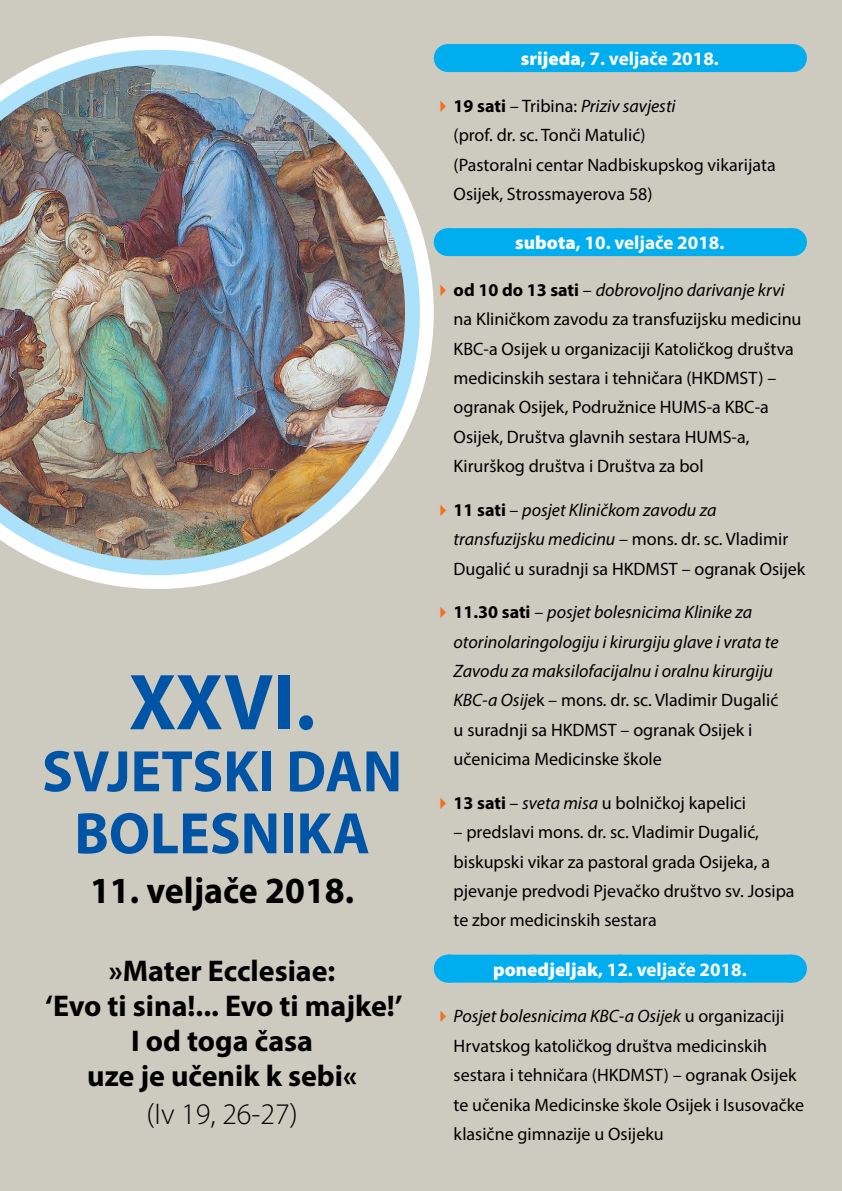
<style>
.page{position:relative;width:842px;height:1191px;background:#cdcac0}
.page>*{position:absolute;margin:0;border:0;box-sizing:border-box;transform-origin:0 0}
.t1{font:700 80px "Myriad Pro";color:#0054a6}
.t2{font:700 59px/62px "Myriad Pro";color:#0054a6;text-align:center}
.t3{font:700 37px "Myriad Pro";color:#000}
.t4{font:700 30px/35px "Myriad Pro";color:#000;text-align:center}
.t5{font:300 30px "Myriad Pro";color:#000}
.traka_copy_cyan{font:700 19px "Myriad Pro";color:#fff}
.t6{font:18px/29.4px "Myriad Pro";color:#000}
.t7{font:italic 18px/29.4px "Myriad Pro";color:#000}
.s1{font-weight:900}
.s2{font-weight:700}
.s3{font-style:italic}
.s4{font-weight:700;font-style:normal}
.s5{font-style:normal}
</style>
<div class="page">
<div style="left:448px;top:44px;width:344px;height:28px;background:#00aeef"></div>
<svg style="left:792px;top:44px;width:1px;height:28px"></svg>
<div style="left:448px;top:228px;width:344px;height:28px;background:#00aeef"></div>
<svg style="left:537px;top:228px;width:212px;height:1px"></svg>
<svg style="left:792px;top:228px;width:1px;height:28px"></svg>
<div style="left:448px;top:954px;width:344px;height:28px;background:#00aeef"></div>
<svg style="left:534px;top:954px;width:215px;height:1px"></svg>
<svg style="left:792px;top:954px;width:1px;height:28px"></svg>
<svg style="left:71px;top:36px;width:363px;height:553px"></svg>
<img style="left:0;top:50px;width:420px;height:525px">
<p class="t1" style="left:129px;top:650px;width:188px">XXVI.</p>
<p class="t2" style="left:42px;top:738px;width:362px">SVJETSKI DAN<br>BOLESNIKA</p>
<p class="t3" style="left:90px;top:866px;width:266px">11. veljače 2018.</p>
<p class="t4" style="left:45px;top:952px;width:359px">»Mater Ecclesiae:<br>‘Evo ti sina!... Evo ti majke!’<br>I od toga časa<br>uze je učenik k sebi«</p>
<p class="t5" style="left:146px;top:1096px;width:153px">(Iv 19, 26-27)</p>
<p class="traka_copy_cyan" style="left:521px;top:46px;width:199px"><span class="s1">srijeda</span>, 7. veljače 2018.</p>
<p class="t6" style="left:454px;top:91px;width:324px"><span class="s2">19 sati</span> – Tribina: <span class="s3">Priziv savjesti<br></span>(prof. dr. sc. Tonči Matulić)<br>(Pastoralni centar Nadbiskupskog vikarijata Osijek, Strossmayerova 58)</p>
<p class="traka_copy_cyan" style="left:515px;top:230px;width:211px"><span class="s1">subota</span>, 10. veljače 2018.</p>
<p class="t6" style="left:454px;top:275px;width:349px"><span class="s2">od 10 do 13 sati</span> – <span class="s3">dobrovoljno darivanje krvi </span>na Kliničkom zavodu za transfuzijsku medicinu KBC-a Osijek u organizaciji Katoličkog društva medicinskih sestara i tehničara (HKDMST) – ogranak Osijek, Podružnice HUMS-a KBC-a Osijek, Društva glavnih sestara HUMS-a, Kirurškog društva i Društva za bol</p>
<p class="t6" style="left:454px;top:495px;width:353px"><span class="s2">11 sati</span> – <span class="s3">posjet Kliničkom zavodu za transfuzijsku medicinu</span> – mons. dr. sc. Vladimir<br>Dugalić u suradnji sa HKDMST – ogranak Osijek</p>
<p class="t7" style="left:454px;top:597px;width:326px"><span class="s4">11.30 sati</span> <span class="s5">–</span> posjet bolesnicima Klinike za otorinolaringologiju i kirurgiju glave i vrata te Zavodu za maksilofacijalnu i oralnu kirurgiju KBC-a Osije<span class="s5">k – mons. dr. sc. Vladimir Dugalić u suradnji sa HKDMST – ogranak Osijek i učenicima Medicinske škole</span></p>
<p class="t6" style="left:454px;top:788px;width:294px"><span class="s2">13 sati</span> – <span class="s3">sveta misa</span> u bolničkoj kapelici</p>
<p class="t6" style="left:454px;top:817px;width:342px">– predslavi mons. dr. sc. Vladimir Dugalić, biskupski vikar za pastoral grada Osijeka, a pjevanje predvodi Pjevačko društvo sv. Josipa te zbor medicinskih sestara</p>
<p class="traka_copy_cyan" style="left:493px;top:957px;width:255px"><span class="s1">ponedjeljak</span>, 12. veljače 2018.</p>
<p class="t6" style="left:454px;top:1001px;width:352px"><span class="s3">Posjet bolesnicima KBC-a Osijek</span> u organizaciji Hrvatskog katoličkog društva medicinskih sestara i tehničara (HKDMST) – ogranak Osijek te učenika Medicinske škole Osijek i Isusovačke klasične gimnazije u Osijeku</p>
</div>
